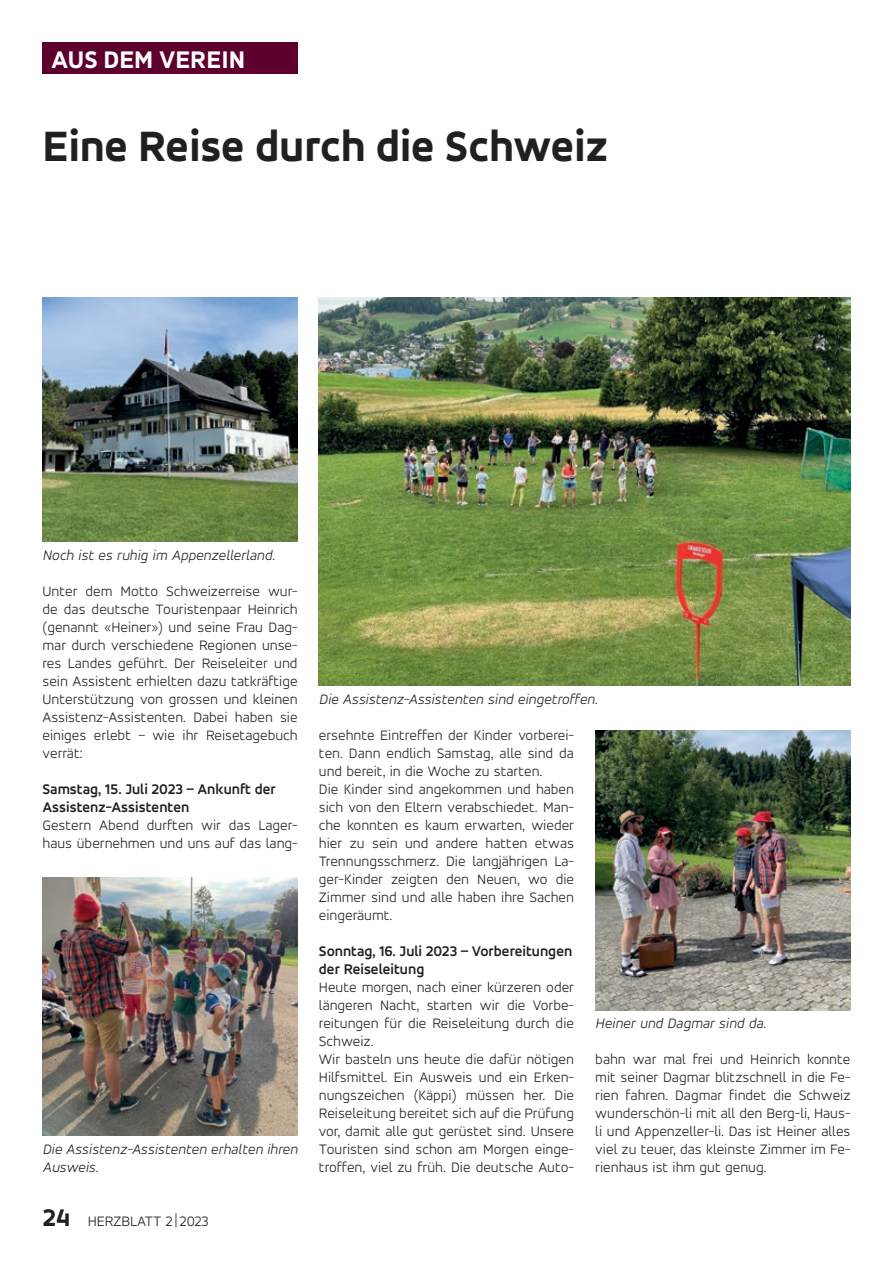
<style>
.page{position:relative;width:893px;height:1263px;background:#fff}
.page>*{position:absolute;margin:0;border:0;box-sizing:border-box;transform-origin:0 0}
.t1{font:800 45px "Accord Alternate";color:#231f20}
.t2{font:800 25.5px "Accord Alternate";color:#fff}
.t3{font:300 15px/18px "Accord Alternate";color:#231f20}
.t4{font:italic 300 15px/18px "Accord Alternate";color:#231f20}
.t5{font:700 15px/18px "Accord Alternate";color:#231f20}
.s1{font-weight:800;font-size:25.5px}
</style>
<div class="page">
<div style="left:43px;top:43px;width:255px;height:31px;background:#5d002e"></div>
<img style="left:319px;top:298px;width:531px;height:388px">
<img style="left:43px;top:298px;width:255px;height:244px">
<img style="left:43px;top:877px;width:255px;height:259px">
<img style="left:595px;top:730px;width:255px;height:280px">
<h2 class="t2" style="left:51px;top:44px;width:196px">AUS DEM VEREIN</h2>
<h1 class="t1" style="left:43px;top:119px;width:567px">Eine Reise durch die Schweiz</h1>
<p class="t4" style="left:43px;top:545px;width:234px">Noch ist es ruhig im Appenzellerland.</p>
<p class="t3" style="left:43px;top:581px;width:257px;text-align:justify">Unter dem Motto Schweizerreise wur&shy;de das deutsche Touristenpaar Heinrich (genannt «Heiner») und seine Frau Dag&shy;mar durch verschiedene Regionen unse&shy;res Landes geführt. Der Reiseleiter und sein Assistent erhielten dazu tatkräftige Unterstützung von grossen und kleinen Assistenz-Assistenten. Dabei haben sie einiges erlebt – wie ihr Reisetagebuch verrät:</p>
<p class="t5" style="left:43px;top:779px;width:235px">Samstag, 15. Juli 2023 – Ankunft der<br>Assistenz-Assistenten</p>
<p class="t3" style="left:43px;top:815px;width:257px">Gestern Abend durften wir das Lager&shy;haus übernehmen und uns auf das lang-</p>
<p class="t4" style="left:43px;top:1139px;width:257px">Die Assistenz-Assistenten erhalten ihren<br>Ausweis.</p>
<p class="t3" style="left:43px;top:1211px;width:168px"><span class="s1">24</span> HERZBLATT 2 | 2023</p>
<p class="t4" style="left:319px;top:689px;width:280px">Die Assistenz-Assistenten sind eingetroffen.</p>
<p class="t3" style="left:319px;top:725px;width:257px">ersehnte Eintreffen der Kinder vorberei&shy;ten. Dann endlich Samstag, alle sind da und bereit, in die Woche zu starten.<br>Die Kinder sind angekommen und haben sich von den Eltern verabschiedet. Man&shy;che konnten es kaum erwarten, wieder hier zu sein und andere hatten etwas Trennungsschmerz. Die langjährigen La&shy;ger-Kinder zeigten den Neuen, wo die Zimmer sind und alle haben ihre Sachen eingeräumt.</p>
<p class="t5" style="left:319px;top:941px;width:255px">Sonntag, 16. Juli 2023 – Vorbereitungen der Reiseleitung</p>
<p class="t3" style="left:319px;top:977px;width:257px">Heute morgen, nach einer kürzeren oder längeren Nacht, starten wir die Vorbe&shy;reitungen für die Reiseleitung durch die Schweiz.<br>Wir basteln uns heute die dafür nötigen Hilfsmittel. Ein Ausweis und ein Erken&shy;nungszeichen (Käppi) müssen her. Die Reiseleitung bereitet sich auf die Prüfung vor, damit alle gut gerüstet sind. Unsere Touristen sind schon am Morgen einge&shy;troffen, viel zu früh. Die deutsche Auto-</p>
<p class="t4" style="left:595px;top:1013px;width:172px">Heiner und Dagmar sind da.</p>
<p class="t3" style="left:595px;top:1049px;width:257px;text-align:justify">bahn war mal frei und Heinrich konnte mit seiner Dagmar blitzschnell in die Fe&shy;rien fahren. Dagmar findet die Schweiz wunderschön-li mit all den Berg-li, Haus&shy;li und Appenzeller-li. Das ist Heiner alles viel zu teuer, das kleinste Zimmer im Fe&shy;rienhaus ist ihm gut genug.</p>
</div>
